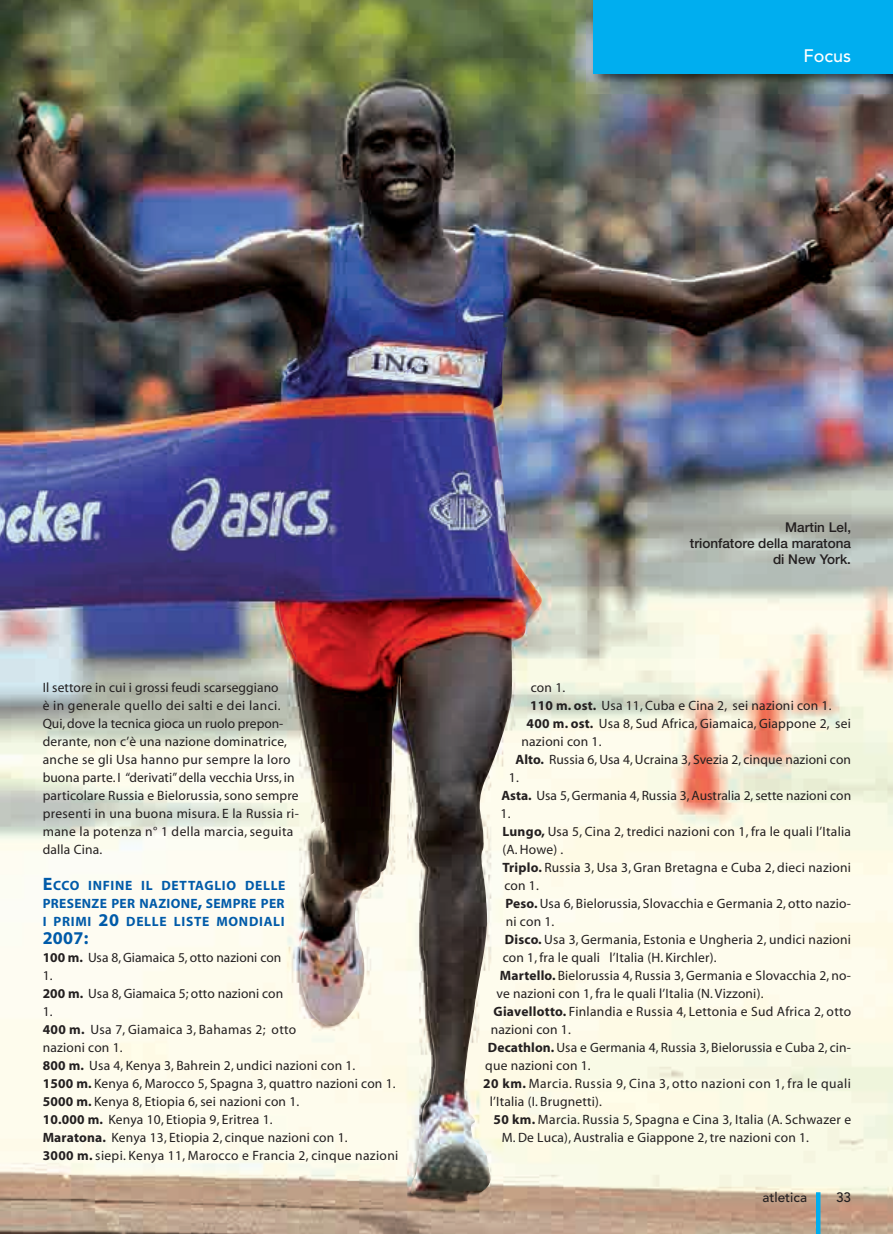
<style>
.page{position:relative;width:893px;height:1234px;background:#fff}
.page>*{position:absolute;margin:0;border:0;box-sizing:border-box;transform-origin:0 0}
.t1{font:500 18px "Avenir";color:#fff}
.t2{font:700 18px "Myriad";color:#015ba9}
.t3{font:13.5px/18px "Myriad";letter-spacing:.015em;color:#231f20}
.t4{font:700 13.5px/18px "Myriad";letter-spacing:.025em;color:#015ba9;text-align:justify}
.t5{font:13.5px "Myriad";letter-spacing:.035em;color:#231f20}
.t6{font:500 13.5px/16.2px "Helvetica Neue";color:#231f20;text-align:right}
.t7{font:500 13.5px "Avenir";color:#231f20}
.s1{font-size:18px}
.s2{font-weight:700}
</style>
<div class="page">
<img style="left:0;top:0;width:892px;height:1233px">
<div style="left:815px;top:1192px;width:5px;height:41px;background:#00aeef"></div>
<img style="left:586px;top:0;width:306px;height:93px">
<div style="left:593px;top:0;width:299px;height:74px;background:#00aeef"></div>
<img style="left:273px;top:326px;width:269px;height:875px">
<h1 class="t1" style="left:803px;top:48px;width:49px">Focus</h1>
<p class="t3" style="left:43px;top:679px;width:258px">Il settore in cui i grossi feudi scarseggiano<br>è in generale quello dei salti e dei lanci.<br>Qui, dove la tecnica gioca un ruolo prepon&shy;derante, non c’è una nazione dominatrice, anche se gli Usa hanno pur sempre la loro buona parte. I “derivati” della vecchia Urss, in particolare Russia e Bielorussia, sono sempre presenti in una buona misura. E la Russia ri&shy;mane la potenza n° 1 della marcia, seguita dalla Cina.</p>
<p class="t4" style="left:43px;top:877px;width:244px"><span class="s1">E</span>CCO INFINE IL DETTAGLIO DELLE PRESENZE PER NAZIONE<span class="s1">,</span> SEMPRE PER I PRIMI <span class="s1">20</span> DELLE LISTE MONDIALI</p>
<h1 class="t2" style="left:43px;top:931px;width:47px">2007:</h1>
<p class="t3" style="left:43px;top:949px;width:357px"><span class="s2">100 m.</span> Usa 8, Giamaica 5, otto nazioni con<br>1.<br><span class="s2">200 m.</span> Usa 8, Giamaica 5; otto nazioni con<br>1.<br><span class="s2">400 m.</span> Usa 7, Giamaica 3, Bahamas 2; otto<br>nazioni con 1.<br><span class="s2">800 m.</span> Usa 4, Kenya 3, Bahrein 2, undici nazioni con 1.<br><span class="s2">1500 m.</span> Kenya 6, Marocco 5, Spagna 3, quattro nazioni con 1.<br><span class="s2">5000 m.</span> Kenya 8, Etiopia 6, sei nazioni con 1.<br><span class="s2">10.000 m.</span> Kenya 10, Etiopia 9, Eritrea 1.<br><span class="s2">Maratona.</span> Kenya 13, Etiopia 2, cinque nazioni con 1.<br><span class="s2">3000 m.</span> siepi. Kenya 11, Marocco e Francia 2, cinque nazioni</p>
<p class="t6" style="left:690px;top:520px;width:163px">Martin Lel,<br>trionfatore della maratona di New York.</p>
<p class="t3" style="left:530px;top:679px;width:36px">con 1.</p>
<p class="t3" style="left:530px;top:697px;width:303px"><span class="s2">110 m. ost.</span> Usa 11, Cuba e Cina 2, sei nazioni con 1.</p>
<p class="t3" style="left:526px;top:715px;width:326px"><span class="s2">400 m. ost.</span> Usa 8, Sud Africa, Giamaica, Giappone 2, sei</p>
<p class="t3" style="left:521px;top:733px;width:81px">nazioni con 1.</p>
<p class="t3" style="left:515px;top:751px;width:337px"><span class="s2">Alto.</span> Russia 6, Usa 4, Ucraina 3, Svezia 2, cinque nazioni con</p>
<p class="t3" style="left:509px;top:769px;width:11px">1.</p>
<p class="t3" style="left:501px;top:787px;width:351px"><span class="s2">Asta.</span> Usa 5, Germania 4, Russia 3, Australia 2, sette nazioni con</p>
<p class="t3" style="left:500px;top:805px;width:11px">1.</p>
<p class="t3" style="left:502px;top:823px;width:350px"><span class="s2">Lungo,</span> Usa 5, Cina 2, tredici nazioni con 1, fra le quali l’Italia</p>
<p class="t3" style="left:502px;top:841px;width:62px">(A. Howe) .</p>
<p class="t3" style="left:502px;top:859px;width:350px"><span class="s2">Triplo.</span> Russia 3, Usa 3, Gran Bretagna e Cuba 2, dieci nazioni</p>
<p class="t3" style="left:504px;top:877px;width:36px">con 1.</p>
<p class="t3" style="left:505px;top:895px;width:347px"><span class="s2">Peso.</span> Usa 6, Bielorussia, Slovacchia e Germania 2, otto nazio-</p>
<p class="t3" style="left:505px;top:913px;width:50px">ni con 1.</p>
<p class="t3" style="left:505px;top:931px;width:347px"><span class="s2">Disco.</span> Usa 3, Germania, Estonia e Ungheria 2, undici nazioni</p>
<p class="t3" style="left:502px;top:949px;width:215px">con 1, fra le quali l’Italia (H. Kirchler).</p>
<p class="t3" style="left:499px;top:967px;width:353px"><span class="s2">Martello.</span> Bielorussia 4, Russia 3, Germania e Slovacchia 2, no-</p>
<p class="t3" style="left:496px;top:985px;width:268px">ve nazioni con 1, fra le quali l’Italia (N. Vizzoni).</p>
<p class="t3" style="left:493px;top:1003px;width:359px"><span class="s2">Giavellotto.</span> Finlandia e Russia 4, Lettonia e Sud Africa 2, otto</p>
<p class="t3" style="left:491px;top:1021px;width:81px">nazioni con 1.</p>
<p class="t3" style="left:488px;top:1039px;width:364px"><span class="s2">Decathlon.</span> Usa e Germania 4, Russia 3, Bielorussia e Cuba 2, cin-</p>
<p class="t3" style="left:485px;top:1057px;width:107px">que nazioni con 1.</p>
<p class="t5" style="left:483px;top:1078px;width:369px"><span class="s2">20 km.</span> Marcia. Russia 9, Cina 3, otto nazioni con 1, fra le quali</p>
<p class="t3" style="left:490px;top:1093px;width:114px">l’Italia (I. Brugnetti).</p>
<p class="t3" style="left:493px;top:1111px;width:359px"><span class="s2">50 km.</span> Marcia. Russia 5, Spagna e Cina 3, Italia (A. Schwazer e</p>
<p class="t3" style="left:502px;top:1129px;width:309px">M. De Luca), Australia e Giappone 2, tre nazioni con 1.</p>
<p class="t7" style="left:762px;top:1192px;width:46px">atletica</p>
<p class="t7" style="left:836px;top:1192px;width:17px">33</p>
</div>
